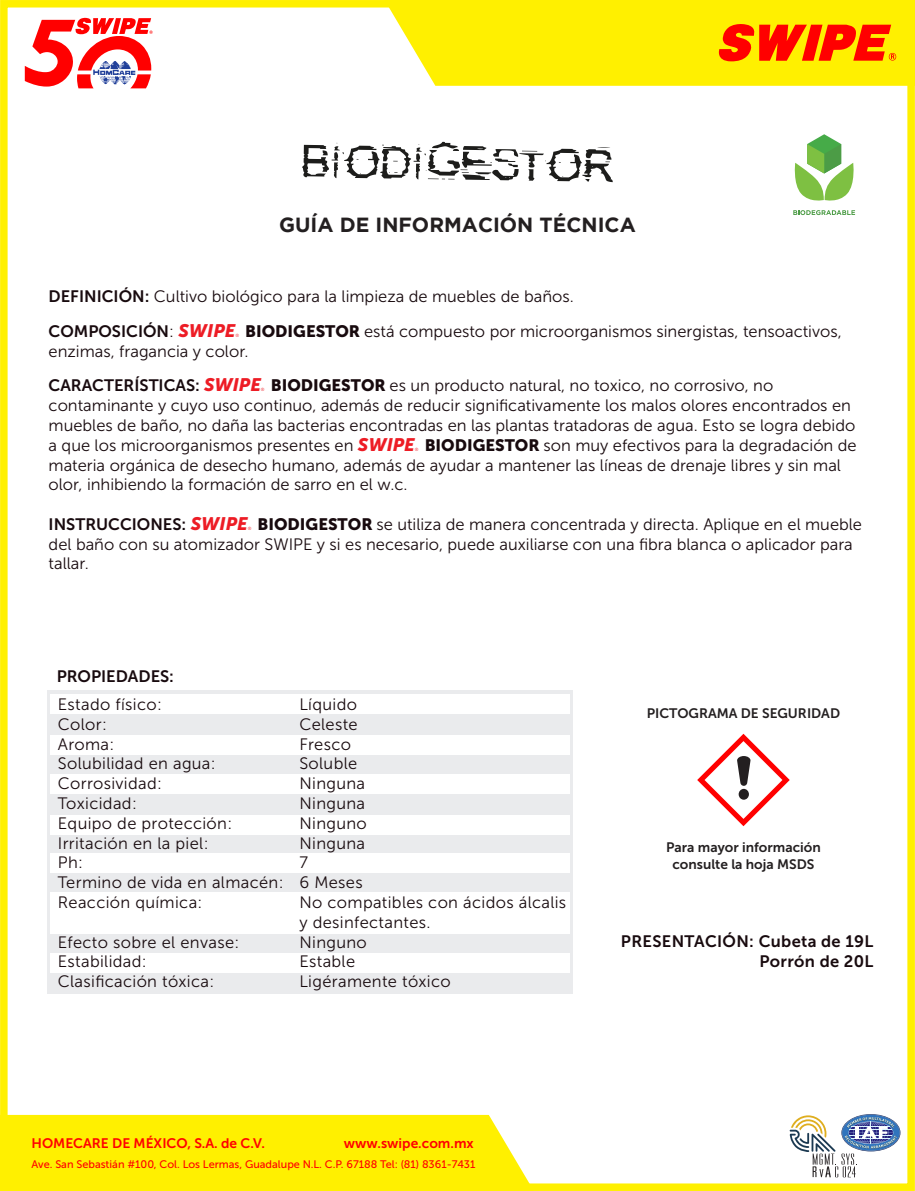
<style>
.page{position:relative;width:915px;height:1191px;background:#fff}
.page>*{position:absolute;margin:0;border:0;box-sizing:border-box;transform-origin:0 0}
.t1{font:700 20.4px "Gotham";color:#231f20}
.t2{font:16.5px/19.8px "Museo Sans 300";color:#180a0e}
.t3{font:16.5px/19.8px "Museo Sans 300";letter-spacing:.02em;color:#180a0e}
.t4{font:16.5px "Museo Sans 700";color:#180a0e}
.t5{font:16.5px/19.8px "Museo Sans 700";letter-spacing:.02em;color:#180a0e;text-align:right}
.t6{font:13.8px "Museo Sans 700";color:#f00}
.t7{font:13.65px/17.1px "Museo Sans 700";color:#231f20;text-align:center}
.t8{font:10.95px "Museo Sans 500";color:#f00}
.t9{font:4.5px "Museo Sans 300";color:#ed1c25}
.s1{font-family:"Museo Sans 700"}
.s2{font-family:"Museo Sans 300"}
.s3{font-family:"Museo Sans 900";font-style:italic;font-size:18px;color:#ed1c25}
.s4{font-family:"Museo Sans 900"}
</style>
<div class="page">
<div style="left:390px;top:9px;width:515px;height:77px;background:#fff000"></div>
<div style="left:9px;top:1115px;width:520px;height:67px;background:#fff000"></div>
<svg style="left:715px;top:24px;width:180px;height:38px;background:#ff5e00"></svg>
<svg style="left:793px;top:210px;width:61px;height:5px"></svg>
<svg style="left:794px;top:134px;width:60px;height:67px"></svg>
<div style="left:0;top:0;width:914px;height:1191px;border:8px solid #fff000"></div>
<div style="left:47px;top:690px;width:525px;height:304px;background:#eaebed"></div>
<div style="left:50px;top:694px;width:519px;height:20px;background:#fff"></div>
<div style="left:50px;top:735px;width:519px;height:19px;background:#fff"></div>
<div style="left:50px;top:773px;width:519px;height:20px;background:#fff"></div>
<div style="left:50px;top:815px;width:519px;height:20px;background:#fff"></div>
<div style="left:50px;top:853px;width:519px;height:20px;background:#fff"></div>
<div style="left:50px;top:953px;width:519px;height:20px;background:#fff"></div>
<div style="left:50px;top:892px;width:519px;height:41px;background:#fff"></div>
<svg style="left:697px;top:733px;width:92px;height:93px"></svg>
<svg style="left:25px;top:18px;width:128px;height:70px"></svg>
<svg style="left:302px;top:142px;width:310px;height:40px"></svg>
<svg style="left:789px;top:1114px;width:111px;height:63px"></svg>
<p class="t1" style="left:279px;top:213px;width:358px">GUÍA DE INFORMACIÓN TÉCNICA</p>
<p class="t2" style="left:49px;top:286px;width:526px"><span class="s1">DEFINICIÓN:</span> Cultivo biológico para la limpieza de muebles de baños.</p>
<p class="t4" style="left:49px;top:322px;width:188px">COMPOSICIÓN<span class="s2">:</span> <span class="s3">SWIPE</span></p>
<p class="t9" style="left:235px;top:333px;width:5px">®</p>
<p class="t2" style="left:49px;top:321px;width:794px;text-indent:196px"><span class="s4">BIODIGESTOR</span> está compuesto por microorganismos sinergistas, tensoactivos, enzimas, fragancia y color.</p>
<p class="t4" style="left:49px;top:376px;width:214px">CARACTERÍSTICAS: <span class="s3">SWIPE</span></p>
<p class="t9" style="left:261px;top:387px;width:5px">®</p>
<p class="t2" style="left:49px;top:376px;width:808px;text-indent:222px"><span class="s4">BIODIGESTOR</span> es un producto natural, no toxico, no corrosivo, no contaminante y cuyo uso continuo, además de reducir significativamente los malos olores encontrados en muebles de baño, no daña las bacterias encontradas en las plantas tratadoras de agua. Esto se logra debido a que los microorganismos presentes en <span class="s3">SWIPE</span></p>
<p class="t2" style="left:49px;top:435px;width:809px;text-indent:376px"><span class="s4">BIODIGESTOR</span> son muy efectivos para la degradación de materia orgánica de desecho humano, además de ayudar a mantener las líneas de drenaje libres y sin mal olor, inhibiendo la formación de sarro en el w.c.</p>
<p class="t4" style="left:49px;top:515px;width:201px">INSTRUCCIONES: <span class="s3">SWIPE</span></p>
<p class="t9" style="left:248px;top:526px;width:5px">®</p>
<p class="t9" style="left:415px;top:447px;width:5px">®</p>
<p class="t2" style="left:49px;top:514px;width:814px;text-indent:209px"><span class="s4">BIODIGESTOR</span> se utiliza de manera concentrada y directa. Aplique en el mueble del baño con su atomizador SWIPE y si es necesario, puede auxiliarse con una fibra blanca o aplicador para tallar.</p>
<p class="t4" style="left:57px;top:667px;width:119px">PROPIEDADES:</p>
<p class="t3" style="left:58px;top:694px;width:227px">Estado físico:<br>Color:<br>Aroma:<br>Solubilidad en agua:<br>Corrosividad:<br>Toxicidad:<br>Equipo de protección:<br>Irritación en la piel:<br>Ph:<br>Termino de vida en almacén:<br>Reacción química:</p>
<p class="t3" style="left:58px;top:932px;width:183px">Efecto sobre el envase:<br>Estabilidad:<br>Clasificación tóxica:</p>
<p class="t3" style="left:299px;top:694px;width:268px">Líquido<br>Celeste<br>Fresco<br>Soluble<br>Ninguna<br>Ninguna<br>Ninguno<br>Ninguna<br>7<br>6 Meses<br>No compatibles con ácidos álcalis y desinfectantes.<br>Ninguno<br>Estable<br>Ligéramente tóxico</p>
<p class="t7" style="left:646px;top:705px;width:195px">PICTOGRAMA DE SEGURIDAD</p>
<p class="t7" style="left:666px;top:838px;width:156px">Para mayor información consulte la hoja MSDS</p>
<p class="t5" style="left:620px;top:931px;width:254px">PRESENTACIÓN: Cubeta de 19L<br>Porrón de 20L</p>
<p class="t6" style="left:31px;top:1135px;width:235px">HOMECARE DE MÉXICO, S.A. de C.V.</p>
<p class="t6" style="left:343px;top:1135px;width:131px">www.swipe.com.mx</p>
<p class="t8" style="left:31px;top:1158px;width:445px">Ave. San Sebastián #100, Col. Los Lermas, Guadalupe N.L. C.P. 67188 Tel: (81) 8361-7431</p>
</div>
